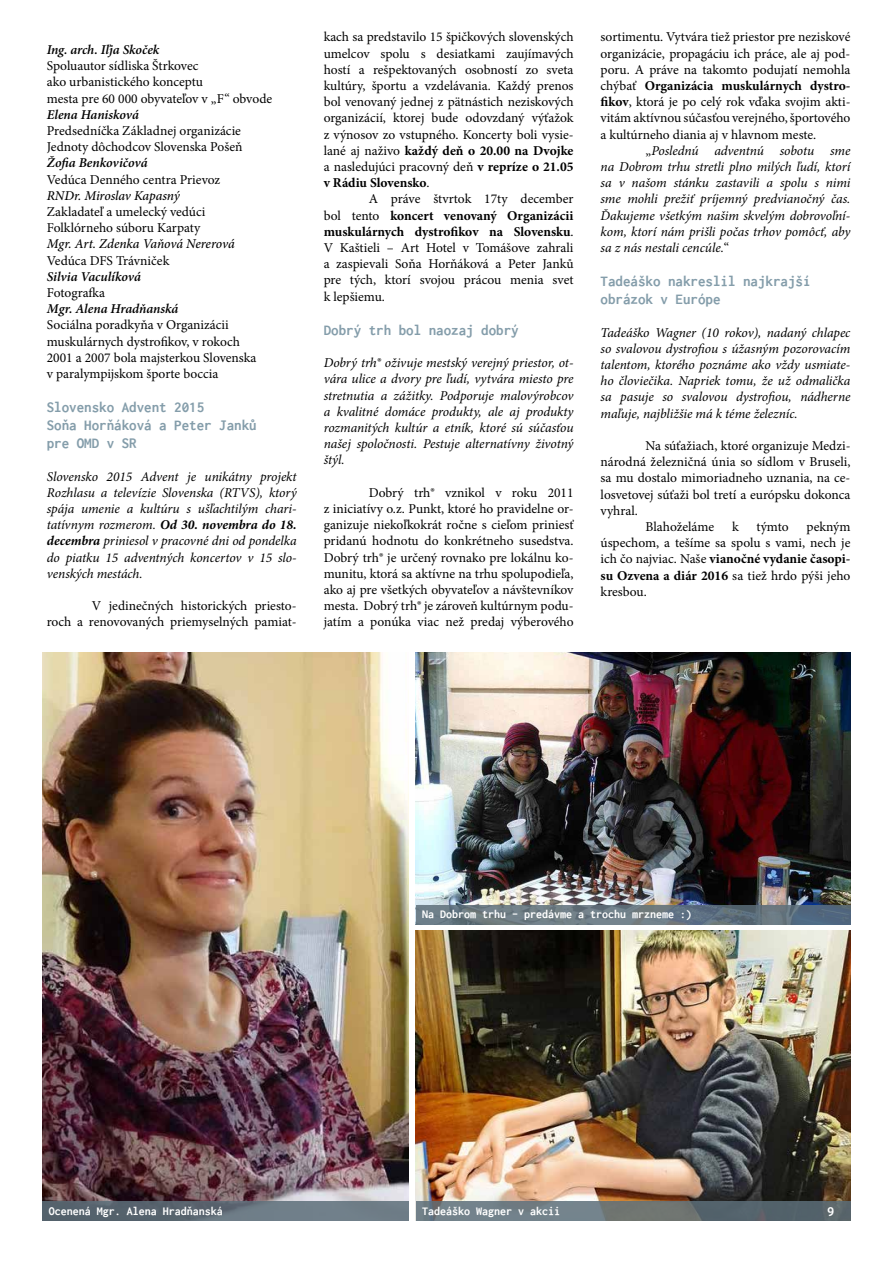
<style>
.page{position:relative;width:893px;height:1263px;background:#fff}
.page>*{position:absolute;margin:0;border:0;box-sizing:border-box;transform-origin:0 0}
.t1{font:700 15px/18px "Inconsolata";color:#849daa}
.t2{font:13.5px/16.2px "Minion Pro";color:#000;text-align:justify}
.t3{font:italic 13.5px/16.2px "Minion Pro";letter-spacing:-.005em;color:#000;text-align:justify}
.t4{font:italic 600 13.5px "Minion Pro";letter-spacing:-.005em;color:#000}
.t5{font:italic 500 13.5px "Minion Pro";letter-spacing:-.005em;color:#000}
.t6{font:13.5px "Bree";color:#fff}
.t7{font:700 12px "Inconsolata";color:#fff}
.s1{font-weight:700}
.s2{font-style:normal}
</style>
<div class="page">
<img style="left:416px;top:931px;width:434px;height:270px">
<svg style="left:416px;top:1201px;width:434px;height:19px;background:#677379"></svg>
<img style="left:43px;top:652px;width:366px;height:549px">
<img style="left:416px;top:652px;width:434px;height:253px">
<svg style="left:416px;top:905px;width:434px;height:19px;background:#657581"></svg>
<div style="left:43px;top:1201px;width:366px;height:19px;background:linear-gradient(to right,#4f5b66,#76848f)"></div>
<p class="t4" style="left:47px;top:40px;width:114px">Ing. arch. Iľja Skoček</p>
<p class="t2" style="left:47px;top:58px;width:227px;text-align:left">Spoluautor sídliska Štrkovec<br>ako urbanistického konceptu<br>mesta pre 60 000 obyvateľov v „F“ obvode</p>
<p class="t4" style="left:47px;top:105px;width:94px">Elena Hanisková</p>
<p class="t2" style="left:47px;top:123px;width:197px">Predsedníčka Základnej organizácie<br>Jednoty dôchodcov Slovenska Pošeň</p>
<p class="t4" style="left:47px;top:154px;width:102px">Žofia Benkovičová</p>
<p class="t2" style="left:47px;top:171px;width:175px">Vedúca Denného centra Prievoz</p>
<p class="t5" style="left:47px;top:186px;width:135px">RNDr. Miroslav Kapasný</p>
<p class="t2" style="left:47px;top:204px;width:160px">Zakladateľ a umelecký vedúci<br>Folklórneho súboru Karpaty</p>
<p class="t5" style="left:47px;top:235px;width:189px">Mgr. Art. Zdenka Vaňová Nererová</p>
<p class="t2" style="left:47px;top:252px;width:124px">Vedúca DFS Trávniček</p>
<p class="t4" style="left:47px;top:267px;width:96px">Silvia Vaculíková</p>
<p class="t2" style="left:47px;top:285px;width:60px">Fotografka</p>
<p class="t4" style="left:47px;top:299px;width:133px">Mgr. Alena Hradňanská</p>
<p class="t2" style="left:47px;top:317px;width:211px;text-align:left">Sociálna poradkyňa v Organizácii muskulárnych dystrofikov, v rokoch 2001 a 2007 bola majsterkou Slovenska v paralympijskom športe boccia</p>
<p class="t1" style="left:47px;top:398px;width:211px">Slovensko Advent 2015<br>Soňa Horňáková a Peter Janků pre OMD v SR</p>
<p class="t3" style="left:47px;top:468px;width:251px">Slovensko 2015 Advent je unikátny projekt Rozhlasu a televízie Slovenska (RTVS), ktorý spája umenie a kultúru s ušľachtilým chari&shy;tatívnym rozmerom. <span class="s1">Od 30. novembra do 18. decembra</span> priniesol v pracovné dni od pondelka do piatku 15 adventných koncertov v 15 slo&shy;venských mestách.</p>
<p class="t2" style="left:47px;top:598px;width:251px;text-align:right">V jedinečných historických priesto-<br>roch a renovovaných priemyselných pamiat-</p>
<p class="t2" style="left:324px;top:29px;width:251px">kach sa predstavilo 15 špičkových slovenských umelcov spolu s desiatkami zaujímavých hostí a rešpektovaných osobností zo sveta kultúry, športu a vzdelávania. Každý prenos bol venovaný jednej z pätnástich neziskových organizácií, ktorej bude odovzdaný výťažok z výnosov zo vstupného. Koncerty boli vysie&shy;lané aj naživo <span class="s1">každý deň o 20.00 na Dvojke </span>a nasledujúci pracovný deň <span class="s1">v repríze o 21.05 v Rádiu Slovensko</span>.</p>
<p class="t2" style="left:324px;top:191px;width:251px;text-indent:45px">A práve štvrtok 17ty december bol tento <span class="s1">koncert venovaný Organizácii muskulárnych dystrofikov na Slovensku</span>.<br>V Kaštieli – Art Hotel v Tomášove zahrali a zaspievali Soňa Horňáková a Peter Janků pre tých, ktorí svojou prácou menia svet k lepšiemu.</p>
<p class="t1" style="left:324px;top:321px;width:196px">Dobrý trh bol naozaj dobrý</p>
<p class="t3" style="left:324px;top:355px;width:251px">Dobrý trh® oživuje mestský verejný priestor, ot&shy;vára ulice a dvory pre ľudí, vytvára miesto pre stretnutia a zážitky. Podporuje malovýrobcov a kvalitné domáce produkty, ale aj produkty rozmanitých kultúr a etník, ktoré sú súčasťou našej spoločnosti. Pestuje alternatívny životný štýl.</p>
<p class="t2" style="left:324px;top:484px;width:251px;text-indent:45px">Dobrý trh® vznikol v roku 2011 z iniciatívy o.z. Punkt, ktoré ho pravidelne or&shy;ganizuje niekoľkokrát ročne s cieľom priniesť pridanú hodnotu do konkrétneho susedstva.<br>Dobrý trh® je určený rovnako pre lokálnu ko&shy;munitu, ktorá sa aktívne na trhu spolupodieľa, ako aj pre všetkých obyvateľov a návštevníkov mesta. Dobrý trh® je zároveň kultúrnym podu&shy;jatím a ponúka viac než predaj výberového</p>
<p class="t2" style="left:601px;top:29px;width:251px">sortimentu. Vytvára tiež priestor pre neziskové organizácie, propagáciu ich práce, ale aj pod&shy;poru. A práve na takomto podujatí nemohla chýbať <span class="s1">Organizácia muskulárnych dystro&shy;fikov</span>, ktorá je po celý rok vďaka svojim akti&shy;vitám aktívnou súčasťou verejného, športového a kultúrneho diania aj v hlavnom meste.</p>
<p class="t3" style="left:601px;top:142px;width:251px;text-indent:45px"><span class="s2">„</span>Poslednú adventnú sobotu sme na Dobrom trhu stretli plno milých ľudí, ktorí sa v našom stánku zastavili a spolu s nimi sme mohli prežiť príjemný predvianočný čas.<br>Ďakujeme všetkým našim skvelým dobrovoľní&shy;kom, ktorí nám prišli počas trhov pomôcť, aby sa z nás nestali cencúle.<span class="s2">“</span></p>
<p class="t1" style="left:601px;top:272px;width:211px">Tadeáško nakreslil najkrajší obrázok v Európe</p>
<p class="t3" style="left:601px;top:324px;width:251px">Tadeáško Wagner (10 rokov), nadaný chlapec so svalovou dystrofiou s úžasným pozorovacím talentom, ktorého poznáme ako vždy usmiate&shy;ho človiečika. Napriek tomu, že už odmalička sa pasuje so svalovou dystrofiou, nádherne maľuje, najbližšie má k téme železníc.</p>
<p class="t2" style="left:646px;top:438px;width:206px">Na súťažiach, ktoré organizuje Medzi-</p>
<p class="t2" style="left:601px;top:454px;width:251px">národná železničná únia so sídlom v Bruseli,</p>
<p class="t2" style="left:601px;top:470px;width:251px">sa mu dostalo mimoriadneho uznania, na ce-</p>
<p class="t2" style="left:601px;top:486px;width:251px">losvetovej súťaži bol tretí a európsku dokonca</p>
<p class="t2" style="left:601px;top:502px;width:39px">vyhral.</p>
<p class="t2" style="left:646px;top:519px;width:70px">Blahoželáme</p>
<p class="t2" style="left:732px;top:519px;width:8px">k</p>
<p class="t2" style="left:756px;top:519px;width:34px">týmto</p>
<p class="t2" style="left:601px;top:519px;width:251px;text-indent:206px">pekným úspechom, a tešíme sa spolu s vami, nech je ich čo najviac. Naše <span class="s1">vianočné vydanie časopi&shy;su Ozvena a diár 2016</span> sa tiež hrdo pýši jeho kresbou.</p>
<p class="t7" style="left:422px;top:908px;width:271px">Na Dobrom trhu - predávme a trochu mrzneme :)</p>
<p class="t7" style="left:49px;top:1204px;width:175px">Ocenená Mgr. Alena Hradňanská</p>
<p class="t7" style="left:422px;top:1204px;width:139px">Tadeáško Wagner v akcii</p>
<p class="t6" style="left:827px;top:1203px;width:9px">9</p>
</div>
